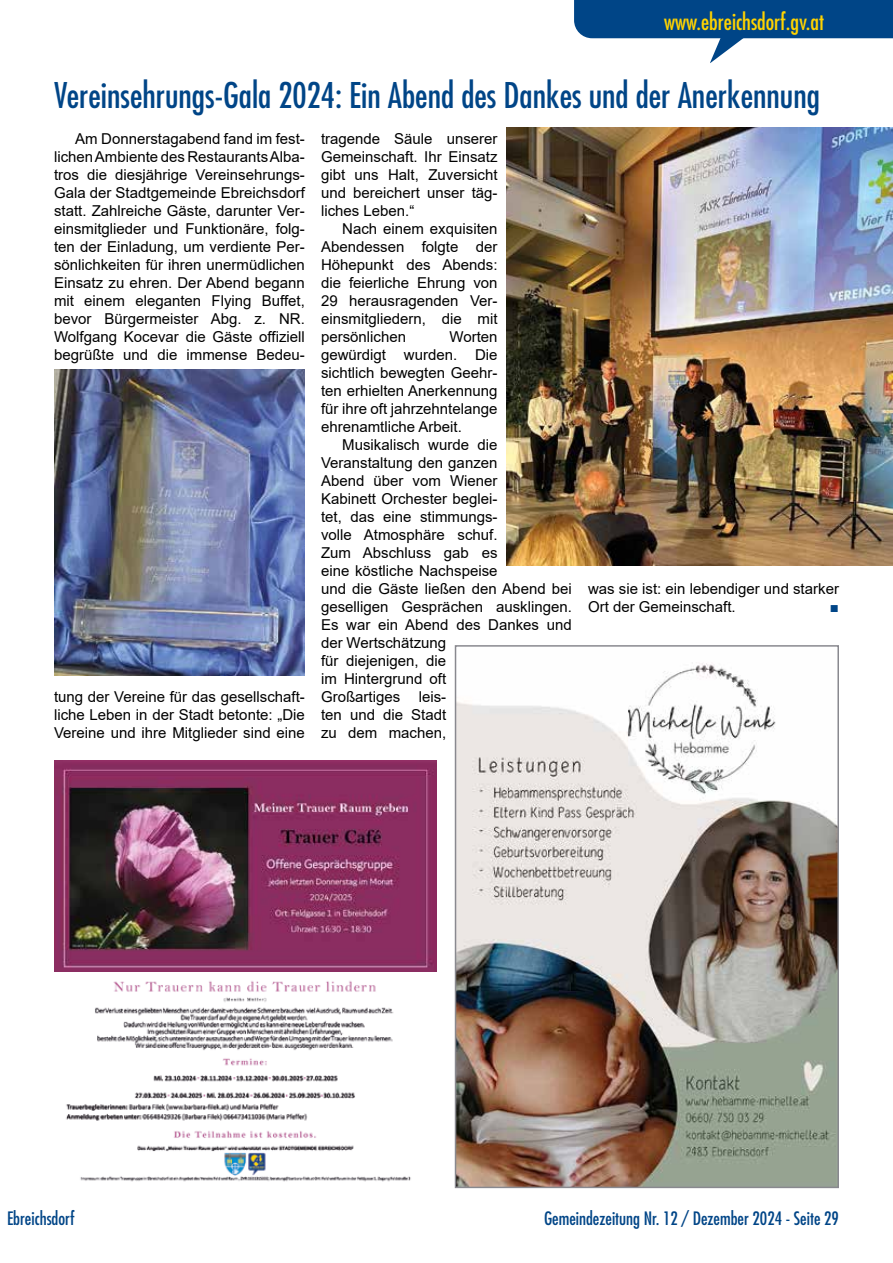
<style>
.page{position:relative;width:893px;height:1263px;background:#fff}
.page>*{position:absolute;margin:0;border:0;box-sizing:border-box;transform-origin:0 0}
.t1{font:condensed 34.5px "Futura Std";color:#004587}
.t2{font:condensed 22.5px "Futura Std";color:#ffd300}
.t3{font:condensed 18px "Futura Std";color:#004587}
.t4{font:15px/18px "Arial";color:#000;text-align:justify}
.t5{font:15px "Arial";color:#004587}
</style>
<div class="page">
<svg style="left:574px;top:0;width:319px;height:63px"></svg>
<img style="left:506px;top:128px;width:387px;height:438px">
<img style="left:54px;top:369px;width:251px;height:306px">
<img style="left:458px;top:662px;width:378px;height:523px">
<div style="left:455px;top:645px;width:384px;height:543px;border:2px solid #89898f"></div>
<img style="left:54px;top:760px;width:383px;height:212px">
<img style="left:66px;top:981px;width:345px;height:201px">
<h2 class="t2" style="left:664px;top:8px;width:161px">www.ebreichsdorf.gv.at</h2>
<h1 class="t1" style="left:54px;top:75px;width:767px">Vereinsehrungs-Gala 2024: Ein Abend des Dankes und der Anerkennung</h1>
<p class="t4" style="left:54px;top:130px;width:252px;text-indent:21px">Am Donnerstagabend fand im fest&shy;lichen Ambiente des Restaurants Alba&shy;tros die diesjährige Vereinsehrungs-Gala der Stadtgemeinde Ebreichsdorf statt. Zahlreiche Gäste, darunter Ver&shy;einsmitglieder und Funktionäre, folg&shy;ten der Einladung, um verdiente Per&shy;sönlichkeiten für ihren unermüdlichen Einsatz zu ehren. Der Abend begann mit einem eleganten Flying Buffet, bevor Bürgermeister Abg. z. NR.<br>Wolfgang Kocevar die Gäste offiziell begrüßte und die immense Bedeu-</p>
<p class="t4" style="left:54px;top:688px;width:252px">tung der Vereine für das gesellschaft&shy;liche Leben in der Stadt betonte: „Die Vereine und ihre Mitglieder sind eine</p>
<p class="t4" style="left:321px;top:130px;width:178px">tragende Säule unserer Gemeinschaft. Ihr Einsatz gibt uns Halt, Zuversicht und bereichert unser täg&shy;liches Leben.“</p>
<p class="t4" style="left:321px;top:220px;width:178px;text-indent:21px">Nach einem exquisiten Abendessen folgte der Höhepunkt des Abends: die feierliche Ehrung von 29 herausragenden Ver&shy;einsmitgliedern, die mit persönlichen</p>
<p class="t4" style="left:321px;top:328px;width:178px;text-indent:128px">Worten gewürdigt wurden. Die sichtlich bewegten Geehr&shy;ten erhielten Anerkennung für ihre oft jahrzehntelange ehrenamtliche Arbeit.</p>
<p class="t4" style="left:321px;top:436px;width:252px;text-align:left;text-indent:21px">Musikalisch wurde die<br>Veranstaltung den ganzen<br>Abend über vom Wiener<br>Kabinett Orchester beglei-<br>tet, das eine stimmungs-<br>volle Atmosphäre schuf.<br>Zum Abschluss gab es<br>eine köstliche Nachspeise<br>und die Gäste ließen den Abend bei geselligen Gesprächen ausklingen.<br>Es war ein Abend des Dankes und der Wertschätzung<br>für diejenigen, die<br>im Hintergrund oft<br>Großartiges leis-<br>ten und die Stadt<br>zu dem machen,</p>
<p class="t4" style="left:588px;top:580px;width:252px">was sie ist: ein lebendiger und starker<br>Ort der Gemeinschaft.</p>
<p class="t5" style="left:830px;top:597px;width:11px">■</p>
<p class="t3" style="left:7px;top:1207px;width:69px">Ebreichsdorf</p>
<p class="t3" style="left:544px;top:1207px;width:296px">Gemeindezeitung Nr. 12 / Dezember 2024 - Seite 29</p>
</div>
